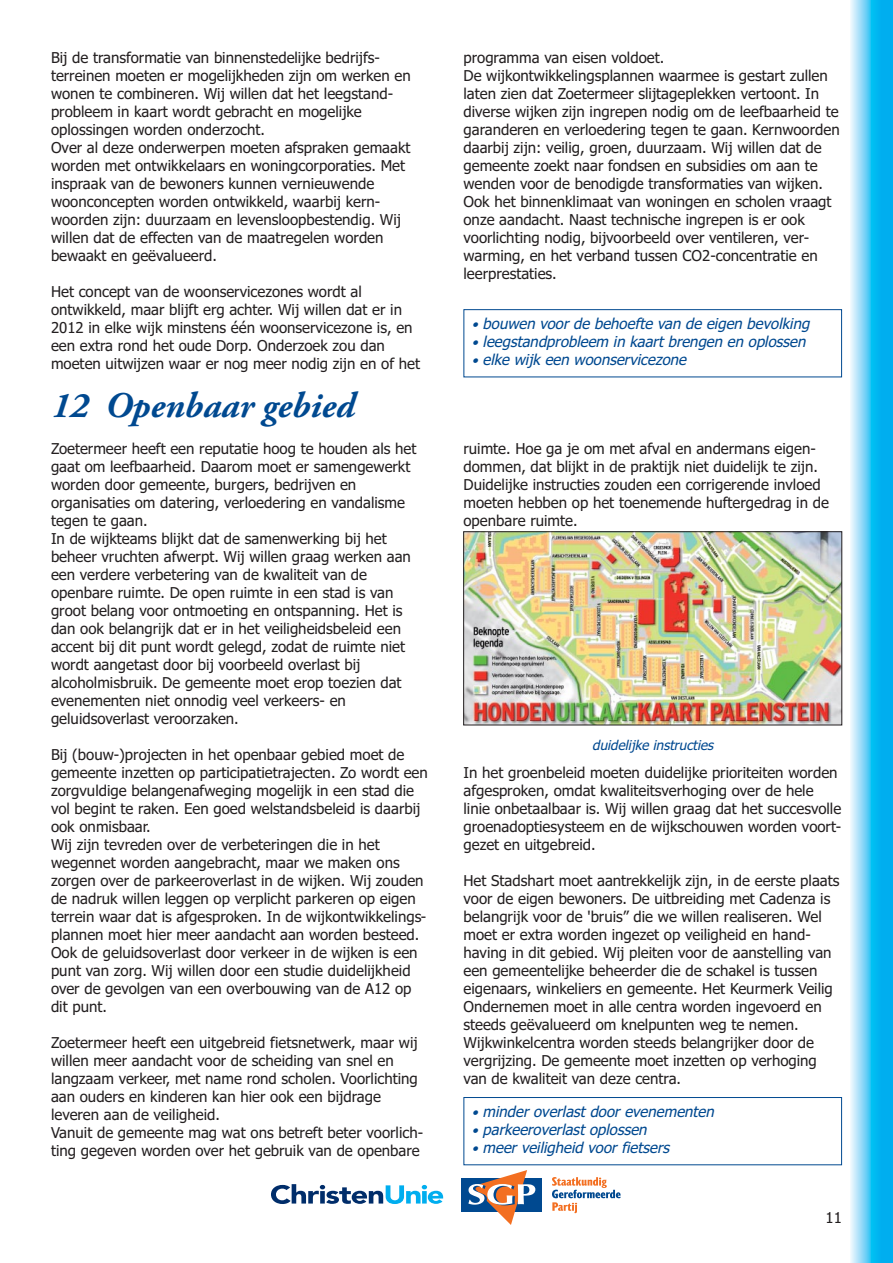
<style>
.page{position:relative;width:893px;height:1263px;background:#fff}
.page>*{position:absolute;margin:0;border:0;box-sizing:border-box;transform-origin:0 0}
.t1{font:italic 700 36px "Adobe Garamond Pro";color:#004990}
.t2{font:15px/18px "Tahoma";color:#231f20}
.t3{font:italic 15px "Tahoma";color:#004990}
.t4{font:italic 13.5px "Tahoma";color:#004990}
.s1{font-size:13.5px}
</style>
<div class="page">
<div style="left:876px;top:0;width:17px;height:1263px;background:#00aeef"></div>
<svg style="left:850px;top:0;width:26px;height:1263px;background:#81d8f7"></svg>
<div style="left:463px;top:309px;width:379px;height:68px;border:1px solid #004990"></div>
<div style="left:461px;top:1178px;width:81px;height:33px;background:#004990"></div>
<svg style="left:468px;top:1170px;width:70px;height:55px"></svg>
<svg style="left:552px;top:1177px;width:69px;height:36px"></svg>
<svg style="left:271px;top:1184px;width:172px;height:20px"></svg>
<div style="left:463px;top:1097px;width:379px;height:68px;border:1px solid #004990"></div>
<img style="left:465px;top:533px;width:375px;height:190px">
<div style="left:463px;top:531px;width:379px;height:194px;border:1px solid #231f20"></div>
<p class="t2" style="left:51px;top:49px;width:361px">Bij de transformatie van binnenstedelijke bedrijfs&shy;terreinen moeten er mogelijkheden zijn om werken en wonen te combineren. Wij willen dat het leegstand&shy;probleem in kaart wordt gebracht en mogelijke oplossingen worden onderzocht.<br>Over al deze onderwerpen moeten afspraken gemaakt worden met ontwikkelaars en woningcorporaties. Met inspraak van de bewoners kunnen vernieuwende woonconcepten worden ontwikkeld, waarbij kern&shy;woorden zijn: duurzaam en levensloopbestendig. Wij willen dat de effecten van de maatregelen worden bewaakt en geëvalueerd.</p>
<p class="t2" style="left:51px;top:283px;width:371px">Het concept van de woonservicezones wordt al ontwikkeld, maar blijft erg achter. Wij willen dat er in 2012 in elke wijk minstens één woonservicezone is, en een extra rond het oude Dorp. Onderzoek zou dan moeten uitwijzen waar er nog meer nodig zijn en of het</p>
<h1 class="t1" style="left:51px;top:392px;width:305px">12 Openbaar gebied</h1>
<p class="t2" style="left:51px;top:441px;width:367px">Zoetermeer heeft een reputatie hoog te houden als het gaat om leefbaarheid. Daarom moet er samengewerkt worden door gemeente, burgers, bedrijven en organisaties om datering, verloedering en vandalisme tegen te gaan.<br>In de wijkteams blijkt dat de samenwerking bij het beheer vruchten afwerpt. Wij willen graag werken aan een verdere verbetering van de kwaliteit van de openbare ruimte. De open ruimte in een stad is van groot belang voor ontmoeting en ontspanning. Het is dan ook belangrijk dat er in het veiligheidsbeleid een accent bij dit punt wordt gelegd, zodat de ruimte niet wordt aangetast door bij voorbeeld overlast bij alcoholmisbruik. De gemeente moet erop toezien dat evenementen niet onnodig veel verkeers- en geluidsoverlast veroorzaken.</p>
<p class="t2" style="left:51px;top:747px;width:378px">Bij (bouw-)projecten in het openbaar gebied moet de gemeente inzetten op participatietrajecten. Zo wordt een zorgvuldige belangenafweging mogelijk in een stad die vol begint te raken. Een goed welstandsbeleid is daarbij ook onmisbaar.<br>Wij zijn tevreden over de verbeteringen die in het wegennet worden aangebracht, maar we maken ons zorgen over de parkeeroverlast in de wijken. Wij zouden de nadruk willen leggen op verplicht parkeren op eigen terrein waar dat is afgesproken. In de wijkontwikkelings&shy;plannen moet hier meer aandacht aan worden besteed.<br>Ook de geluidsoverlast door verkeer in de wijken is een punt van zorg. Wij willen door een studie duidelijkheid over de gevolgen van een overbouwing van de A12 op dit punt.</p>
<p class="t2" style="left:51px;top:1035px;width:374px">Zoetermeer heeft een uitgebreid fietsnetwerk, maar wij willen meer aandacht voor de scheiding van snel en langzaam verkeer, met name rond scholen. Voorlichting aan ouders en kinderen kan hier ook een bijdrage leveren aan de veiligheid.<br>Vanuit de gemeente mag wat ons betreft beter voorlich&shy;ting gegeven worden over het gebruik van de openbare</p>
<p class="t2" style="left:463px;top:49px;width:378px">programma van eisen voldoet.<br>De wijkontwikkelingsplannen waarmee is gestart zullen laten zien dat Zoetermeer slijtageplekken vertoont. In diverse wijken zijn ingrepen nodig om de leefbaarheid te garanderen en verloedering tegen te gaan. Kernwoorden daarbij zijn: veilig, groen, duurzaam. Wij willen dat de gemeente zoekt naar fondsen en subsidies om aan te wenden voor de benodigde transformaties van wijken.<br>Ook het binnenklimaat van woningen en scholen vraagt onze aandacht. Naast technische ingrepen is er ook voorlichting nodig, bijvoorbeeld over ventileren, ver&shy;warming, en het verband tussen CO2-concentratie en leerprestaties.</p>
<p class="t3" style="left:472px;top:318px;width:342px"><span class="s1">•</span> bouwen voor de behoefte van de eigen bevolking</p>
<p class="t3" style="left:472px;top:336px;width:338px"><span class="s1">•</span> leegstandprobleem in kaart brengen en oplossen</p>
<p class="t3" style="left:472px;top:354px;width:219px"><span class="s1">•</span> elke wijk een woonservicezone</p>
<p class="t2" style="left:463px;top:441px;width:367px">ruimte. Hoe ga je om met afval en andermans eigen&shy;dommen, dat blijkt in de praktijk niet duidelijk te zijn.<br>Duidelijke instructies zouden een corrigerende invloed moeten hebben op het toenemende huftergedrag in de openbare ruimte.</p>
<p class="t4" style="left:592px;top:740px;width:125px">duidelij ke instructies</p>
<p class="t2" style="left:463px;top:765px;width:379px">In het groenbeleid moeten duidelijke prioriteiten worden afgesproken, omdat kwaliteitsverhoging over de hele linie onbetaalbaar is. Wij willen graag dat het succesvolle groenadoptiesysteem en de wijkschouwen worden voort&shy;gezet en uitgebreid.</p>
<p class="t2" style="left:463px;top:873px;width:377px">Het Stadshart moet aantrekkelijk zijn, in de eerste plaats voor de eigen bewoners. De uitbreiding met Cadenza is belangrijk voor de 'bruis” die we willen realiseren. Wel moet er extra worden ingezet op veiligheid en hand&shy;having in dit gebied. Wij pleiten voor de aanstelling van een gemeentelijke beheerder die de schakel is tussen eigenaars, winkeliers en gemeente. Het Keurmerk Veilig Ondernemen moet in alle centra worden ingevoerd en steeds geëvalueerd om knelpunten weg te nemen.<br>Wijkwinkelcentra worden steeds belangrijker door de vergrijzing. De gemeente moet inzetten op verhoging van de kwaliteit van deze centra.</p>
<p class="t3" style="left:472px;top:1105px;width:247px"><span class="s1">•</span> minder overlast door evenementen</p>
<p class="t3" style="left:472px;top:1123px;width:179px"><span class="s1">•</span> parkeeroverlast oplossen</p>
<p class="t3" style="left:472px;top:1141px;width:202px"><span class="s1">•</span> meer veiligheid voor fietsers</p>
<p class="t2" style="left:826px;top:1210px;width:18px">11</p>
</div>
